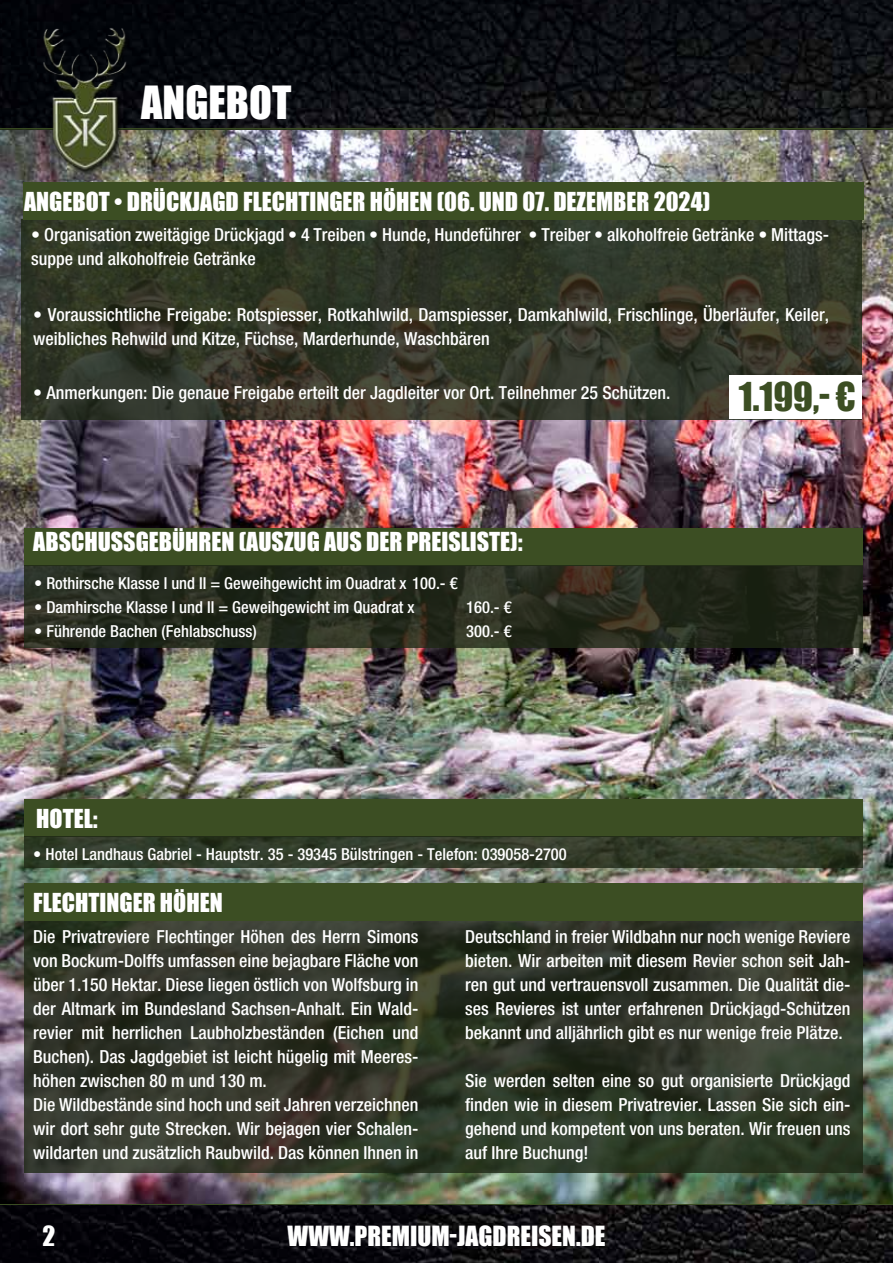
<style>
.page{position:relative;width:893px;height:1263px;background:#fff}
.page>*{position:absolute;margin:0;border:0;box-sizing:border-box;transform-origin:0 0}
.t1{font:42px "Impact";color:#fff}
.t2{font:36.6px "Impact";color:#3c4e23}
.t3{font:25.5px "Impact";color:#fff}
.t4{font:24px "Impact";color:#fff}
.t5{font:500 condensed 18px/24px "Helvetica Neue LT Std";color:#fff}
.t6{font:500 condensed 16.5px "Helvetica Neue LT Std";color:#fff}
</style>
<div class="page">
<img style="left:0;top:0;width:893px;height:1263px">
<hr style="left:0;top:128px;width:893px;height:2px;background:#3c4e23">
<hr style="left:0;top:1203px;width:893px;height:2px;background:#3c4e23">
<img style="left:0;top:130px;width:893px;height:1074px">
<img style="left:38px;top:19px;width:92px;height:161px">
<svg style="left:24px;top:921px;width:838px;height:252px;background:#303628"></svg>
<div style="left:24px;top:884px;width:838px;height:37px;background:#3c4e23"></div>
<div style="left:24px;top:528px;width:838px;height:37px;background:#3c4e23"></div>
<svg style="left:24px;top:565px;width:838px;height:83px;background:#262a1d"></svg>
<div style="left:24px;top:800px;width:838px;height:37px;background:#3c4e23"></div>
<svg style="left:24px;top:836px;width:838px;height:31px;background:#313b28"></svg>
<svg style="left:21px;top:220px;width:841px;height:200px;background:#323627"></svg>
<div style="left:23px;top:183px;width:840px;height:37px;background:#3c4e23"></div>
<div style="left:729px;top:375px;width:133px;height:44px;background:#fff"></div>
<h1 class="t1" style="left:141px;top:70px;width:152px">ANGEBOT</h1>
<h3 class="t4" style="left:24px;top:183px;width:688px">ANGEBOT • DRÜCKJAGD FLECHTINGER HÖHEN (06. UND 07. DEZEMBER 2024)</h3>
<p class="t5" style="left:31px;top:223px;width:799px">• Organisation zweitägige Drückjagd • 4 Treiben • Hunde, Hundeführer • Treiber • alkoholfreie Getränke • Mittags&shy;suppe und alkoholfreie Getränke</p>
<p class="t5" style="left:33px;top:303px;width:797px">• Voraussichtliche Freigabe: Rotspiesser, Rotkahlwild, Damspiesser, Damkahlwild, Frischlinge, Überläufer, Keiler, weibliches Rehwild und Kitze, Füchse, Marderhunde, Waschbären</p>
<p class="t5" style="left:33px;top:381px;width:639px">• Anmerkungen: Die genaue Freigabe erteilt der Jagdleiter vor Ort. Teilnehmer 25 Schützen.</p>
<h2 class="t2" style="left:739px;top:368px;width:118px">1.199,- €</h2>
<h3 class="t4" style="left:33px;top:522px;width:491px">ABSCHUSSGEBÜHREN (AUSZUG AUS DER PREISLISTE):</h3>
<p class="t6" style="left:34px;top:573px;width:425px">• Rothirsche Klasse I und II = Geweihgewicht im Ouadrat x 100.- €</p>
<p class="t6" style="left:34px;top:597px;width:382px">• Damhirsche Klasse I und II = Geweihgewicht im Quadrat x</p>
<p class="t6" style="left:466px;top:597px;width:47px">160.- €</p>
<p class="t6" style="left:34px;top:621px;width:224px">• Führende Bachen (Fehlabschuss)</p>
<p class="t6" style="left:466px;top:621px;width:47px">300.- €</p>
<h3 class="t4" style="left:36px;top:800px;width:63px">HOTEL:</h3>
<p class="t6" style="left:33px;top:844px;width:535px">• Hotel Landhaus Gabriel - Hauptstr. 35 - 39345 Bülstringen - Telefon: 039058-2700</p>
<h3 class="t4" style="left:33px;top:884px;width:191px">FLECHTINGER HÖHEN</h3>
<p class="t5" style="left:33px;top:924px;width:387px">Die Privatreviere Flechtinger Höhen des Herrn Simons von Bockum-Dolffs umfassen eine bejagbare Fläche von über 1.150 Hektar. Diese liegen östlich von Wolfsburg in der Altmark im Bundesland Sachsen-Anhalt. Ein Wald&shy;revier mit herrlichen Laubholzbeständen (Eichen und Buchen). Das Jagdgebiet ist leicht hügelig mit Meeres&shy;höhen zwischen 80 m und 130 m.<br>Die Wildbestände sind hoch und seit Jahren verzeichnen wir dort sehr gute Strecken. Wir bejagen vier Schalen&shy;wildarten und zusätzlich Raubwild. Das können Ihnen in</p>
<p class="t5" style="left:465px;top:924px;width:387px;text-align:justify">Deutschland in freier Wildbahn nur noch wenige Reviere bieten. Wir arbeiten mit diesem Revier schon seit Jah&shy;ren gut und vertrauensvoll zusammen. Die Qualität die&shy;ses Revieres ist unter erfahrenen Drückjagd-Schützen bekannt und alljährlich gibt es nur wenige freie Plätze.</p>
<p class="t5" style="left:465px;top:1068px;width:387px;text-align:justify">Sie werden selten eine so gut organisierte Drückjagd finden wie in diesem Privatrevier. Lassen Sie sich ein&shy;gehend und kompetent von uns beraten. Wir freuen uns auf Ihre Buchung!</p>
<h3 class="t3" style="left:43px;top:1216px;width:14px">2</h3>
<h3 class="t3" style="left:288px;top:1216px;width:319px">WWW.PREMIUM-JAGDREISEN.DE</h3>
</div>
